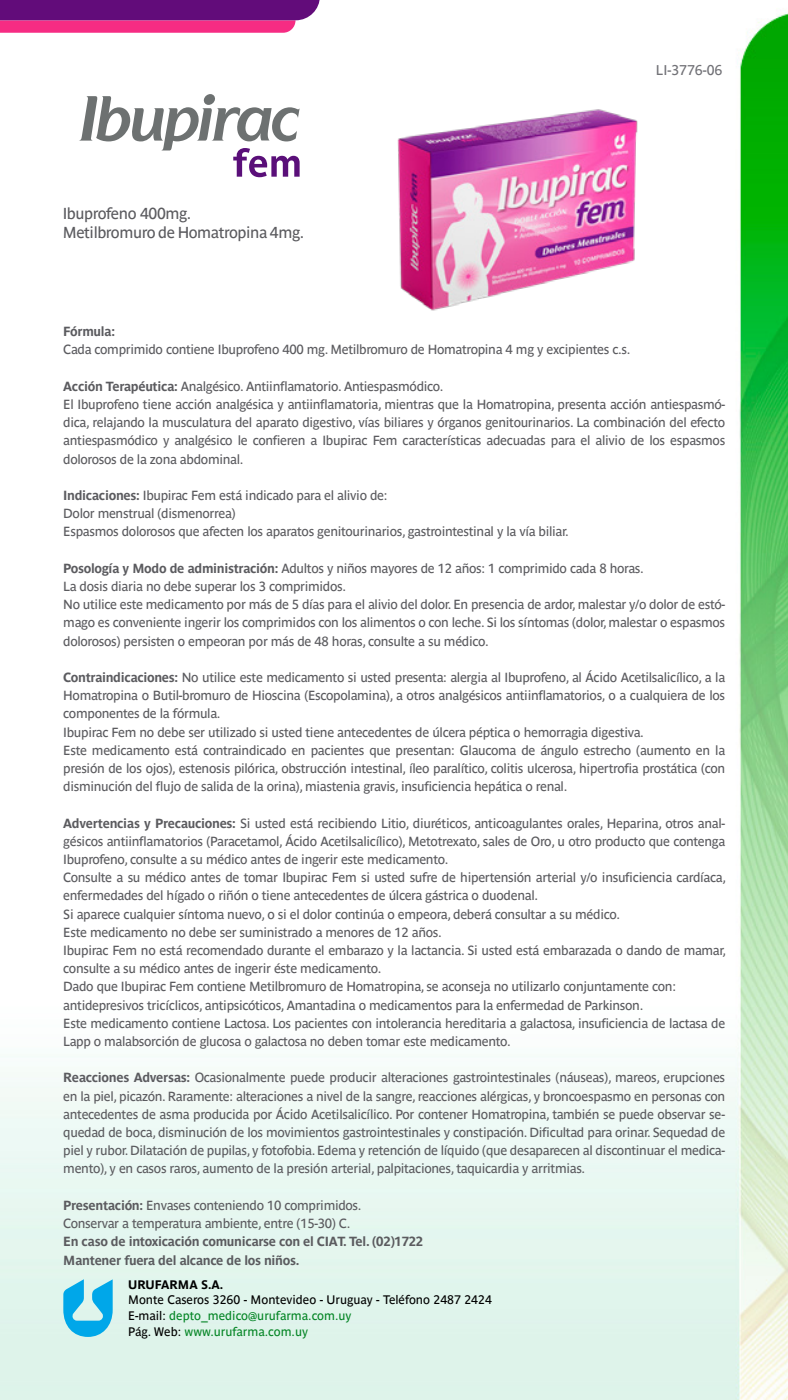
<style>
.page{position:relative;width:788px;height:1400px;background:#fff}
.page>*{position:absolute;margin:0;border:0;box-sizing:border-box;transform-origin:0 0}
.t1{font:15.75px/19.2px "Parisine Std";letter-spacing:-.025em;color:#5b5b5f}
.t2{font:14px "Parisine Std";color:#727277}
.t3{font:13.12px/18.2px "Parisine Std";letter-spacing:-.025em;color:#5b5b5f}
.t4{font:700 13.12px/18.2px "Parisine Std";letter-spacing:-.025em;color:#5b5b5f}
.t5{font:12.25px/15.8px "Parisine Std";color:#000}
.t6{font:700 12.25px "Parisine Std";color:#000}
.s1{font-weight:700}
.s2{color:#048525}
</style>
<div class="page">
<img style="left:0;top:12px;width:788px;height:1388px">
<img style="left:356px;top:61px;width:323px;height:255px">
<svg style="left:63px;top:1279px;width:50px;height:58px;background:#5bc6ea"></svg>
<svg style="left:0;top:0;width:320px;height:33px;background:#9d2484"></svg>
<svg style="left:203px;top:94px;width:12px;height:11px"></svg>
<svg style="left:79px;top:96px;width:220px;height:81px"></svg>
<p class="t1" style="left:63px;top:204px;width:243px">Ibuprofeno 400mg.<br>Metilbromuro de Homatropina 4mg.</p>
<p class="t2" style="left:656px;top:62px;width:68px">LI-3776-06</p>
<p class="t4" style="left:63px;top:322px;width:53px">Fórmula:</p>
<p class="t3" style="left:63px;top:341px;width:568px">Cada comprimido contiene Ibuprofeno 400 mg. Metilbromuro de Homatropina 4 mg y excipientes c.s.</p>
<p class="t3" style="left:63px;top:377px;width:663px"><span class="s1">Acción Terapéutica:</span> Analgésico. Antiinflamatorio. Antiespasmódico.<br>El Ibuprofeno tiene acción analgésica y antiinflamatoria, mientras que la Homatropina, presenta acción antiespasmó&shy;dica, relajando la musculatura del aparato digestivo, vías biliares y órganos genitourinarios. La combinación del efecto antiespasmódico y analgésico le confieren a Ibupirac Fem características adecuadas para el alivio de los espasmos dolorosos de la zona abdominal.</p>
<p class="t3" style="left:63px;top:486px;width:507px"><span class="s1">Indicaciones:</span> Ibupirac Fem está indicado para el alivio de:<br>Dolor menstrual (dismenorrea)<br>Espasmos dolorosos que afecten los aparatos genitourinarios, gastrointestinal y la vía biliar.</p>
<p class="t3" style="left:63px;top:559px;width:663px"><span class="s1">Posología y Modo de administración:</span> Adultos y niños mayores de 12 años: 1 comprimido cada 8 horas.<br>La dosis diaria no debe superar los 3 comprimidos.<br>No utilice este medicamento por más de 5 días para el alivio del dolor. En presencia de ardor, malestar y/o dolor de estó&shy;mago es conveniente ingerir los comprimidos con los alimentos o con leche. Si los síntomas (dolor, malestar o espasmos dolorosos) persisten o empeoran por más de 48 horas, consulte a su médico.</p>
<p class="t3" style="left:63px;top:668px;width:663px"><span class="s1">Contraindicaciones:</span> No utilice este medicamento si usted presenta: alergia al Ibuprofeno, al Ácido Acetilsalicílico, a la Homatropina o Butil-bromuro de Hioscina (Escopolamina), a otros analgésicos antiinflamatorios, o a cualquiera de los componentes de la fórmula.<br>Ibupirac Fem no debe ser utilizado si usted tiene antecedentes de úlcera péptica o hemorragia digestiva.<br>Este medicamento está contraindicado en pacientes que presentan: Glaucoma de ángulo estrecho (aumento en la presión de los ojos), estenosis pilórica, obstrucción intestinal, íleo paralítico, colitis ulcerosa, hipertrofia prostática (con disminución del flujo de salida de la orina), miastenia gravis, insuficiencia hepática o renal.</p>
<p class="t3" style="left:63px;top:814px;width:664px"><span class="s1">Advertencias y Precauciones:</span> Si usted está recibiendo Litio, diuréticos, anticoagulantes orales, Heparina, otros anal&shy;gésicos antiinflamatorios (Paracetamol, Ácido Acetilsalicílico), Metotrexato, sales de Oro, u otro producto que contenga Ibuprofeno, consulte a su médico antes de ingerir este medicamento.<br>Consulte a su médico antes de tomar Ibupirac Fem si usted sufre de hipertensión arterial y/o insuficiencia cardíaca, enfermedades del hígado o riñón o tiene antecedentes de úlcera gástrica o duodenal.<br>Si aparece cualquier síntoma nuevo, o si el dolor continúa o empeora, deberá consultar a su médico.<br>Este medicamento no debe ser suministrado a menores de 12 años.<br>Ibupirac Fem no está recomendado durante el embarazo y la lactancia. Si usted está embarazada o dando de mamar, consulte a su médico antes de ingerir éste medicamento.<br>Dado que Ibupirac Fem contiene Metilbromuro de Homatropina, se aconseja no utilizarlo conjuntamente con: antidepresivos tricíclicos, antipsicóticos, Amantadina o medicamentos para la enfermedad de Parkinson.<br>Este medicamento contiene Lactosa. Los pacientes con intolerancia hereditaria a galactosa, insuficiencia de lactasa de Lapp o malabsorción de glucosa o galactosa no deben tomar este medicamento.</p>
<p class="t3" style="left:63px;top:1069px;width:663px;text-align:justify"><span class="s1">Reacciones Adversas:</span> Ocasionalmente puede producir alteraciones gastrointestinales (náuseas), mareos, erupciones en la piel, picazón. Raramente: alteraciones a nivel de la sangre, reacciones alérgicas, y broncoespasmo en personas con antecedentes de asma producida por Ácido Acetilsalicílico. Por contener Homatropina, también se puede observar se&shy;quedad de boca, disminución de los movimientos gastrointestinales y constipación. Dificultad para orinar. Sequedad de piel y rubor. Dilatación de pupilas, y fotofobia. Edema y retención de líquido (que desaparecen al discontinuar el medica&shy;mento), y en casos raros, aumento de la presión arterial, palpitaciones, taquicardia y arritmias.</p>
<p class="t3" style="left:63px;top:1196px;width:300px"><span class="s1">Presentación:</span> Envases conteniendo 10 comprimidos.<br>Conservar a temperatura ambiente, entre (15-30) C.</p>
<p class="t4" style="left:63px;top:1233px;width:361px">En caso de intoxicación comunicarse con el CIAT. Tel. (02)1722<br>Mantener fuera del alcance de los niños.</p>
<p class="t6" style="left:128px;top:1277px;width:97px">URUFARMA S.A.</p>
<p class="t5" style="left:128px;top:1292px;width:365px">Monte Caseros 3260 - Montevideo - Uruguay - Teléfono 2487 2424<br>E-mail: <span class="s2">depto_medico@urufarma.com.uy<br></span>Pág. Web: <span class="s2">www.urufarma.com.uy</span></p>
</div>
